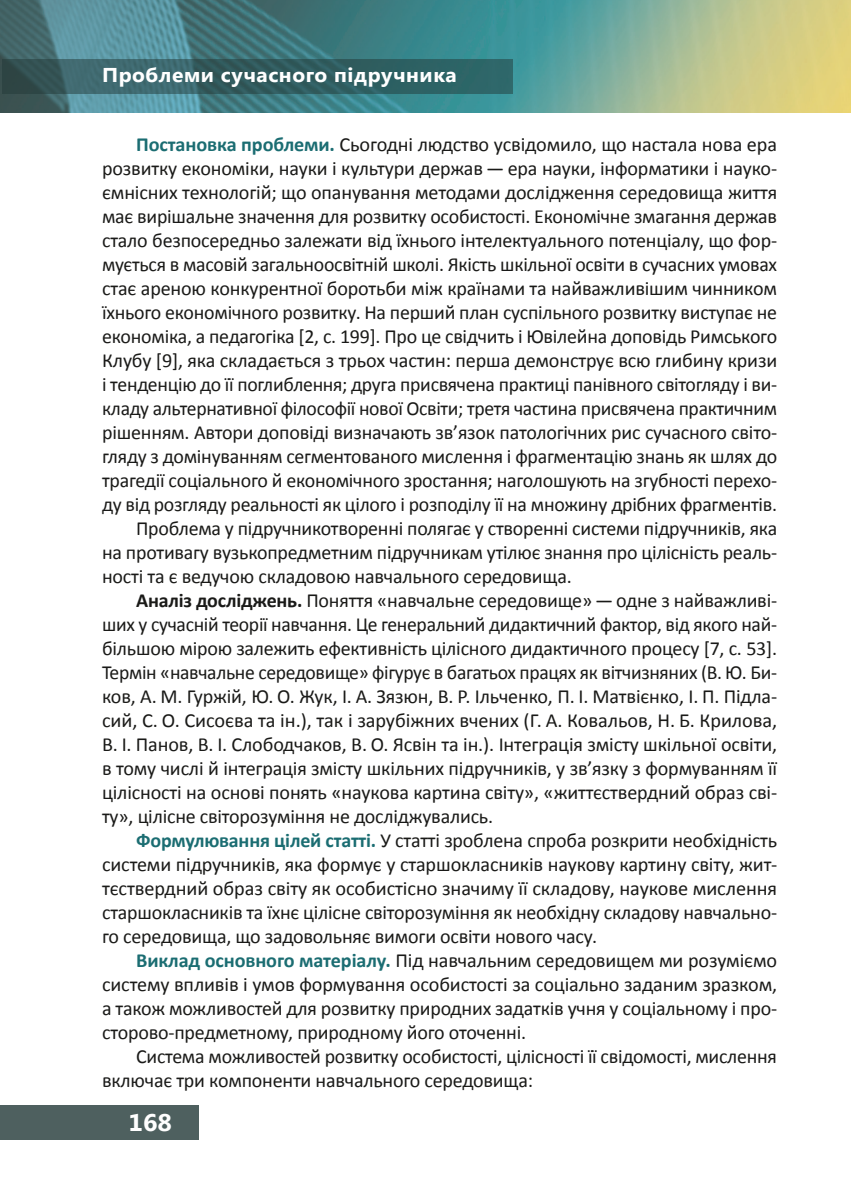
<style>
.page{position:relative;width:851px;height:1191px;background:#fff}
.page>*{position:absolute;margin:0;border:0;box-sizing:border-box;transform-origin:0 0}
.t1{font:700 24px "Segoe UI";color:#fff;scale:1.05 1}
.Main{font:20px/24px "Calibri";letter-spacing:-.01em;color:#1a1a18;text-align:justify}
.t2{font:700 20px "Segoe UI";letter-spacing:.025em;color:#fff;scale:1.05 1}
.s1{font-weight:700;color:#1b6d72}
.s2{font-weight:700}
</style>
<div class="page">
<img style="left:0;top:0;width:850px;height:113px">
<svg style="left:2px;top:60px;width:510px;height:34px;background:#335f62"></svg>
<div style="left:0;top:1106px;width:198px;height:34px;background:#4e605f"></div>
<p class="t2" style="left:102px;top:61px;width:339px">Проблеми сучасного підручника</p>
<p class="Main" style="left:102px;top:132px;width:676px;text-indent:34px"><span class="s1">Постановка проблеми.</span> Сьогодні людство усвідомило, що настала нова ера розвитку економіки, науки і культури держав — ера науки, інформатики і науко&shy;ємнісних технологій; що опанування методами дослідження середовища життя має вирішальне значення для розвитку особистості. Економічне змагання держав стало безпосередньо залежати від їхнього інтелектуального потенціалу, що фор&shy;мується в масовій загальноосвітній школі. Якість шкільної освіти в сучасних умовах стає ареною конкурентної боротьби між країнами та найважливішим чинником їхнього економічного розвитку. На перший план суспільного розвитку виступає не економіка, а педагогіка [2, с. 199]. Про це свідчить і Ювілейна доповідь Римського Клубу [9], яка складається з трьох частин: перша демонструє всю глибину кризи і тенденцію до її поглиблення; друга присвячена практиці панівного світогляду і ви&shy;кладу альтернативної філософії нової Освіти; третя частина присвячена практичним рішенням. Автори доповіді визначають зв’язок патологічних рис сучасного світо&shy;гляду з домінуванням сегментованого мислення і фрагментацію знань як шлях до трагедії соціального й економічного зростання; наголошують на згубності перехо&shy;ду від розгляду реальності як цілого і розподілу її на множину дрібних фрагментів.</p>
<p class="Main" style="left:102px;top:516px;width:676px;text-indent:34px">Проблема у підручникотворенні полягає у створенні системи підручників, яка на противагу вузькопредметним підручникам утілює знання про цілісність реаль&shy;ності та є ведучою складовою навчального середовища.</p>
<p class="Main" style="left:102px;top:588px;width:676px;text-indent:34px"><span class="s2">Аналіз досліджень.</span> Поняття «навчальне середовище» — одне з найважливі&shy;ших у сучасній теорії навчання. Це генеральний дидактичний фактор, від якого най&shy;більшою мірою залежить ефективність цілісного дидактичного процесу [7, с. 53].<br>Термін «навчальне середовище» фігурує в багатьох працях як вітчизняних (В. Ю. Би&shy;ков, А. М. Гуржій, Ю. О. Жук, І. А. Зязюн, В. Р. Ільченко, П. І. Матвієнко, І. П. Підла&shy;сий, С. О. Сисоєва та ін.), так і зарубіжних вчених (Г. А. Ковальов, Н. Б. Крилова, В. І. Панов, В. І. Слободчаков, В. О. Ясвін та ін.). Інтеграція змісту шкільної освіти, в тому числі й інтеграція змісту шкільних підручників, у зв’язку з формуванням її цілісності на основі понять «наукова картина світу», «життєствердний образ сві&shy;ту», цілісне світорозуміння не досліджувались.</p>
<p class="Main" style="left:102px;top:828px;width:676px;text-indent:34px"><span class="s1">Формулювання цілей статті.</span> У статті зроблена спроба розкрити необхідність системи підручників, яка формує у старшокласників наукову картину світу, жит&shy;тєствердний образ світу як особистісно значиму її складову, наукове мислення старшокласників та їхнє цілісне світорозуміння як необхідну складову навчально&shy;го середовища, що задовольняє вимоги освіти нового часу.</p>
<p class="Main" style="left:102px;top:948px;width:676px;text-indent:34px"><span class="s1">Виклад основного матеріалу.</span> Під навчальним середовищем ми розуміємо систему впливів і умов формування особистості за соціально заданим зразком, а також можливостей для розвитку природних задатків учня у соціальному і про&shy;сторово-предметному, природному його оточенні.</p>
<p class="Main" style="left:102px;top:1044px;width:676px;text-indent:34px">Система можливостей розвитку особистості, цілісності її свідомості, мислення включає три компоненти навчального середовища:</p>
<p class="t1" style="left:128px;top:1105px;width:43px">168</p>
</div>
